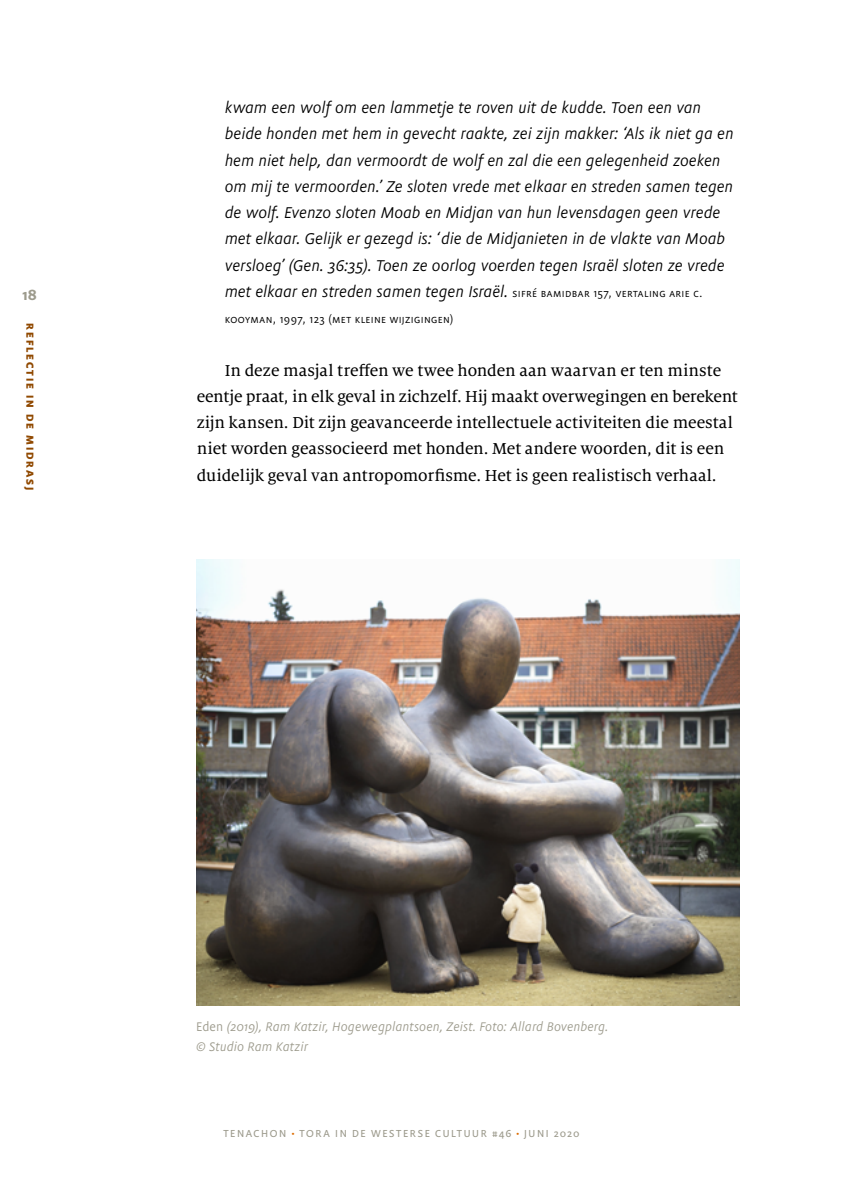
<style>
.page{position:relative;width:844px;height:1191px;background:#fff}
.page>*{position:absolute;margin:0;border:0;box-sizing:border-box;transform-origin:0 0}
.t4_ingesprongen_cita{font:italic 17.5px/26.2px "Flex";letter-spacing:-.005em;color:#000}
.broodtekst{font:17.5px/26.2px "Milo Serif OT Text";letter-spacing:-.005em;color:#000}
.t1{font:700 16.62px "Flex";color:#9d9b8d}
.tfoto_onderschrift{font:italic 14px/19.2px "Flex";color:#9d9b8d}
.t4_ingesprongen_cita-2{font:12.25px "Flex";letter-spacing:.025em;color:#000}
.t2{font:11.38px "Flex Text";letter-spacing:.14em;color:#9d9b8d}
.sectienaam_-_vluchtk{font:800 11.38px "Flex";letter-spacing:.165em;color:#904900}
.s1{font-style:normal;font-size:12.25px}
.s2{font-style:normal}
.s3{color:#dc6c01}
</style>
<div class="page">
<img style="left:197px;top:559px;width:542px;height:447px">
<p class="t1" style="left:22px;top:285px;width:16px">18</p>
<p class="sectienaam_-_vluchtk" style="left:37px;top:323px;width:169px;rotate:90deg">REFLECTIE IN DE MIDRASJ</p>
<p class="t4_ingesprongen_cita" style="left:225px;top:95px;width:510px">kwam een wolf om een lammetje te roven uit de kudde. Toen een van beide honden met hem in gevecht raakte, zei zijn makker: ‘Als ik niet ga en hem niet help, dan vermoordt de wolf en zal die een gelegenheid zoeken om mij te vermoorden.’ Ze sloten vrede met elkaar en streden samen tegen de wolf. Evenzo sloten Moab en Midjan van hun levensdagen geen vrede met elkaar. Gelijk er gezegd is: ‘die de Midjanieten in de vlakte van Moab versloeg’ (Gen. 36:35). Toen ze oorlog voerden tegen Israël sloten ze vrede met elkaar en streden samen tegen Israël. <span class="s1">sifré bamidbar 157, vertaling arie c.</span></p>
<p class="t4_ingesprongen_cita-2" style="left:225px;top:312px;width:230px">kooyman, 1997, 123 (met kleine wijzigingen)</p>
<p class="broodtekst" style="left:197px;top:357px;width:542px;text-indent:28px">In deze masjal treffen we twee honden aan waarvan er ten minste eentje praat, in elk geval in zichzelf. Hij maakt overwegingen en berekent zijn kansen. Dit zijn geavanceerde intellectuele activiteiten die meestal niet worden geassocieerd met honden. Met andere woorden, dit is een duidelijk geval van antropomorfisme. Het is geen realistisch verhaal.</p>
<p class="tfoto_onderschrift" style="left:196px;top:1017px;width:413px"><span class="s2">Eden</span> (2019), Ram Katzir, Hogewegplantsoen, Zeist. Foto: Allard Bovenberg. © Studio Ram Katzir</p>
<p class="t2" style="left:223px;top:1127px;width:357px">TENACHON <span class="s3">•</span> TORA IN DE WESTERSE CULTUUR #46 <span class="s3">•</span> JUNI 2020</p>
</div>
